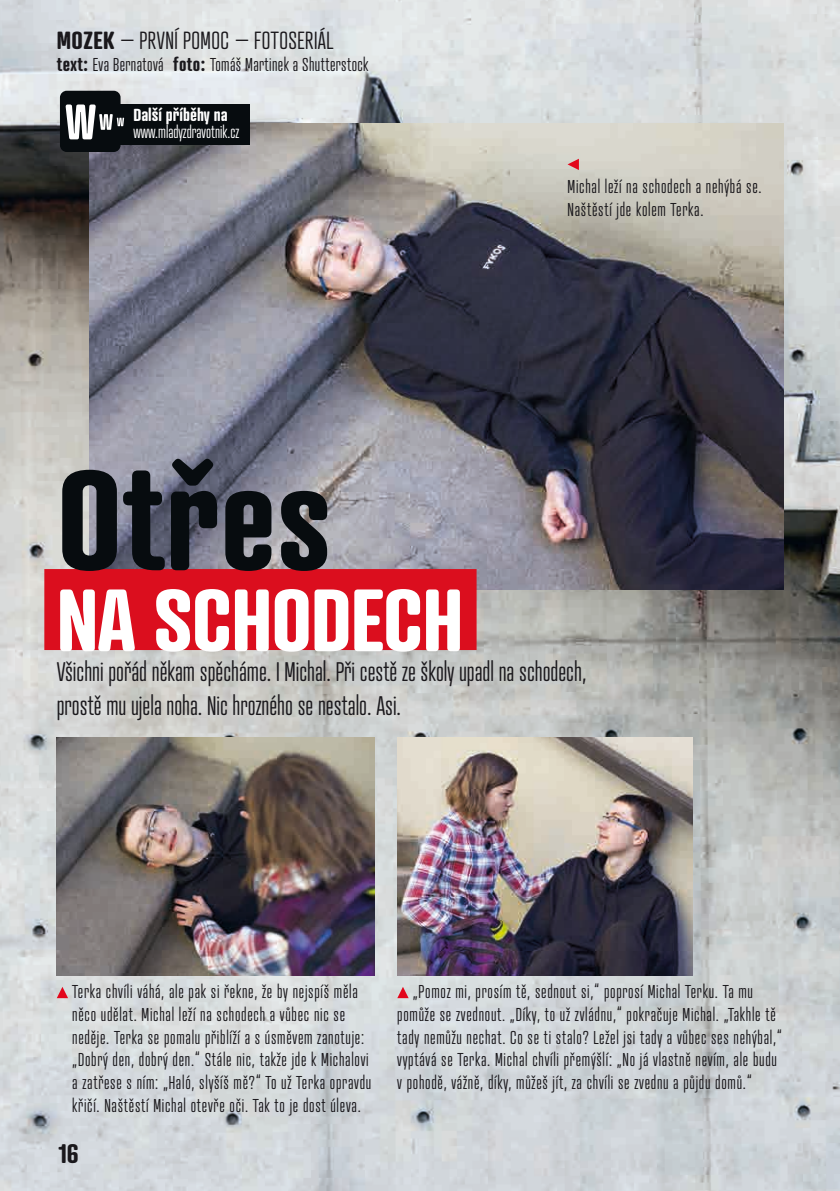
<style>
.page{position:relative;width:840px;height:1191px;background:#fff}
.page>*{position:absolute;margin:0;border:0;box-sizing:border-box;transform-origin:0 0}
.t1{font:700 137.8px "Atrament";color:#070c0f}
.t2{font:700 85.4px "Atrament";letter-spacing:-.01em;color:#fff}
.t3{font:300 26px/34px "Atrament";color:#1a181c}
.t4{font:700 26px "Atrament";color:#1a181c}
.t5{font:300 24px "Atrament";letter-spacing:.02em;color:#1a181c}
.t6{font:300 18px/22.6px "Atrament";letter-spacing:.04em;color:#1a181c}
.t7{font:300 18px "Atrament";letter-spacing:.02em;color:#1a181c}
.t8{font:300 16.8px "Atrament";color:#fff}
.t9{font:700 16.8px "Atrament";color:#fff}
.s1{font-weight:700}
</style>
<div class="page">
<img style="left:0;top:0;width:839px;height:1191px">
<img style="left:90px;top:123px;width:692px;height:467px">
<svg style="left:567px;top:159px;width:11px;height:11px"></svg>
<div style="left:44px;top:569px;width:432px;height:81px;background:#db0e1e"></div>
<img style="left:57px;top:737px;width:317px;height:238px">
<img style="left:397px;top:737px;width:295px;height:238px">
<svg style="left:57px;top:986px;width:11px;height:12px"></svg>
<svg style="left:397px;top:986px;width:11px;height:12px"></svg>
<div style="left:116px;top:104px;width:133px;height:40px;background:#070c0f"></div>
<div style="left:60px;top:91px;width:60px;height:61px;background:#070c0f;border-radius:7px"></div>
<svg style="left:65px;top:104px;width:59px;height:35px"></svg>
<h3 class="t5" style="left:57px;top:26px;width:278px"><span class="s1">MOZEK</span> – PRVNÍ POMOC – FOTOSERIÁL</h3>
<p class="t7" style="left:57px;top:54px;width:313px"><span class="s1">text:</span> Eva Bernatová <span class="s1">foto:</span> Tomáš Martinek a Shutterstock</p>
<p class="t9" style="left:133px;top:104px;width:96px">Další příběhy na</p>
<p class="t8" style="left:133px;top:121px;width:107px">www.mladyzdravotnik.cz</p>
<p class="t6" style="left:567px;top:175px;width:195px">Michal leží na schodech a nehýbá se.<br>Naštěstí jde kolem Terka.</p>
<h1 class="t1" style="left:57px;top:432px;width:276px">Otřes</h1>
<h2 class="t2" style="left:57px;top:566px;width:408px">NA SCHODECH</h2>
<h3 class="t3" style="left:57px;top:654px;width:531px">Všichni pořád někam spěcháme. I Michal. Při cestě ze školy upadl na schodech, prostě mu ujela noha. Nic hrozného se nestalo. Asi.</h3>
<p class="t6" style="left:72px;top:980px;width:300px">Terka chvíli váhá, ale pak si řekne, že by nejspíš měla něco udělat. Michal leží na schodech a vůbec nic se neděje. Terka se pomalu přiblíží a s úsměvem zanotuje: „Dobrý den, dobrý den.“ Stále nic, takže jde k Michalovi a zatřese s ním: „Haló, slyšíš mě?“ To už Terka opravdu křičí. Naštěstí Michal otevře oči. Tak to je dost úleva.</p>
<p class="t6" style="left:397px;top:980px;width:386px;text-indent:15px">„Pomoz mi, prosím tě, sednout si,“ poprosí Michal Terku. Ta mu pomůže se zvednout. „Díky, to už zvládnu,“ pokračuje Michal. „Takhle tě tady nemůžu nechat. Co se ti stalo? Ležel jsi tady a vůbec ses nehýbal,“ vyptává se Terka. Michal chvíli přemýšlí: „No já vlastně nevím, ale budu v pohodě, vážně, díky, můžeš jít, za chvíli se zvednu a půjdu domů.“</p>
<h3 class="t4" style="left:59px;top:1136px;width:22px">16</h3>
</div>
